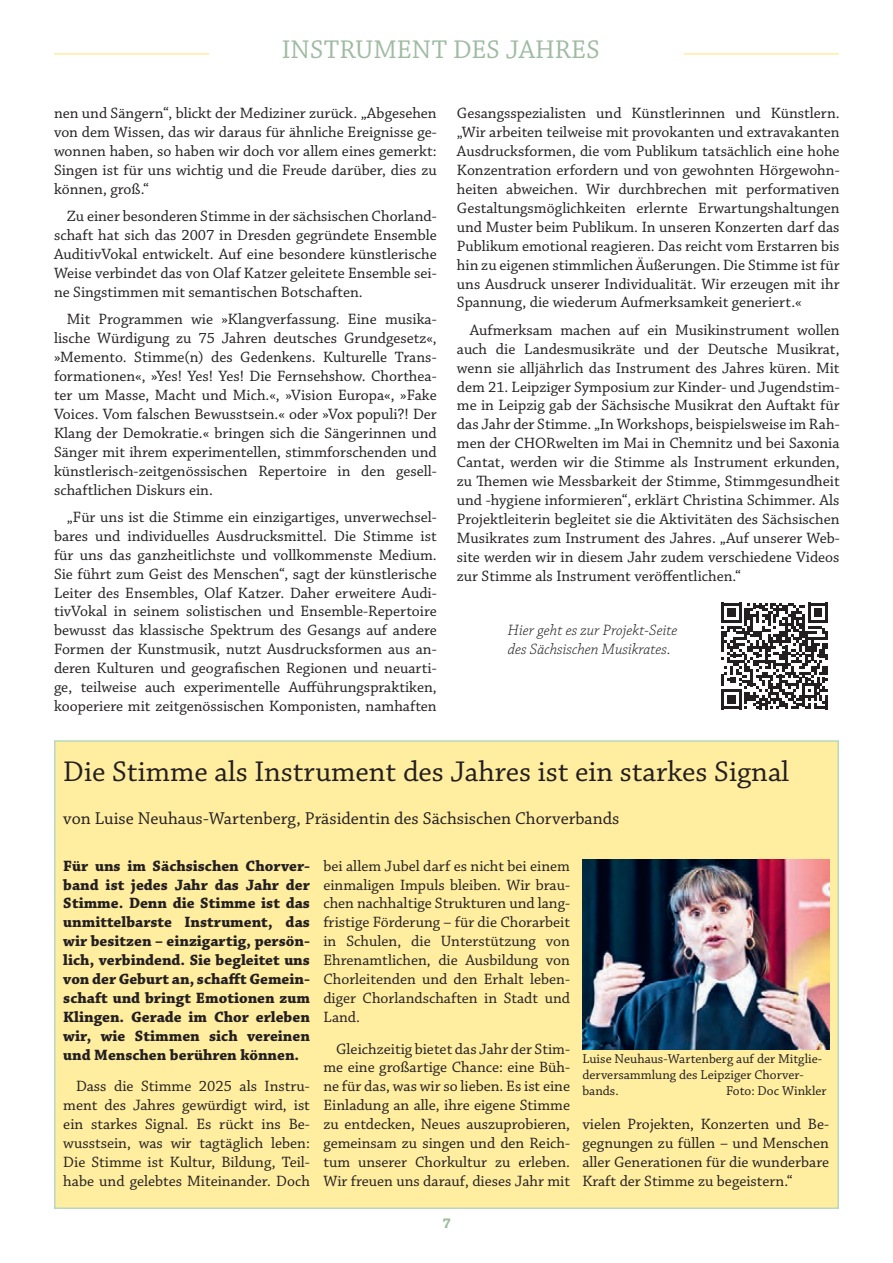
<style>
.page{position:relative;width:893px;height:1263px;background:#fff}
.page>*{position:absolute;margin:0;border:0;box-sizing:border-box;transform-origin:0 0}
.t1{font:30px "Chaparral Pro";color:#231f20}
.t2{font:27px "Chaparral Pro";letter-spacing:.005em;color:#9fbba2}
.t3{font:18px "Chaparral Pro";color:#231f20}
.t4{font:15.75px/18.9px "Chaparral Pro";color:#231f20;text-align:justify}
.t5{font:700 15.75px/18.9px "Chaparral Pro";color:#231f20;text-align:justify}
.t6{font:italic 300 15.75px/18.9px "Chaparral Pro";color:#231f20}
.t7{font:700 15px "Chaparral Pro";color:#9fbba2}
.t8{font:13.5px/16.2px "Chaparral Pro";color:#231f20}
</style>
<div class="page">
<div style="left:55px;top:741px;width:783px;height:467px;background:#ffeda0"></div>
<div style="left:54px;top:740px;width:785px;height:469px;border:2px solid #b7d8bc"></div>
<hr style="left:54px;top:53px;width:155px;height:2px;background:#ffeda0">
<hr style="left:683px;top:53px;width:156px;height:2px;background:#ffeda0">
<svg style="left:721px;top:603px;width:107px;height:106px"></svg>
<hr style="left:825px;top:695px;width:3px;height:14px;background:#231f20">
<img style="left:582px;top:859px;width:247px;height:190px">
<h2 class="t2" style="left:282px;top:34px;width:319px">INSTRUMENT DES JAHRES</h2>
<p class="t4" style="left:54px;top:105px;width:384px">nen und Sängern“, blickt der Mediziner zurück. „Abgesehen von dem Wissen, das wir daraus für ähnliche Ereignisse ge&shy;wonnen haben, so haben wir doch vor allem eines gemerkt:<br>Singen ist für uns wichtig und die Freude darüber, dies zu können, groß.“</p>
<p class="t4" style="left:54px;top:208px;width:384px;text-indent:13px">Zu einer besonderen Stimme in der sächsischen Chorland&shy;schaft hat sich das 2007 in Dresden gegründete Ensemble AuditivVokal entwickelt. Auf eine besondere künstlerische Weise verbindet das von Olaf Katzer geleitete Ensemble sei&shy;ne Singstimmen mit semantischen Botschaften.</p>
<p class="t4" style="left:54px;top:311px;width:384px;text-indent:13px">Mit Programmen wie »Klangverfassung. Eine musika&shy;lische Würdigung zu 75 Jahren deutsches Grundgesetz«, »Memento. Stimme(n) des Gedenkens. Kulturelle Trans&shy;formationen«, »Yes! Yes! Yes! Die Fernsehshow. Chorthea&shy;ter um Masse, Macht und Mich.«, »Vision Europa«, »Fake Voices. Vom falschen Bewusstsein.« oder »Vox populi?! Der Klang der Demokratie.« bringen sich die Sängerinnen und Sänger mit ihrem experimentellen, stimmforschenden und künstlerisch-zeitgenössischen Repertoire in den gesell&shy;schaftlichen Diskurs ein.</p>
<p class="t4" style="left:54px;top:508px;width:384px;text-indent:13px">„Für uns ist die Stimme ein einzigartiges, unverwechsel&shy;bares und individuelles Ausdrucksmittel. Die Stimme ist für uns das ganzheitlichste und vollkommenste Medium.<br>Sie führt zum Geist des Menschen“, sagt der künstlerische Leiter des Ensembles, Olaf Katzer. Daher erweitere Audi&shy;tivVokal in seinem solistischen und Ensemble-Repertoire bewusst das klassische Spektrum des Gesangs auf andere Formen der Kunstmusik, nutzt Ausdrucksformen aus an&shy;deren Kulturen und geografischen Regionen und neuarti&shy;ge, teilweise auch experimentelle Aufführungspraktiken, kooperiere mit zeitgenössischen Komponisten, namhaften</p>
<p class="t4" style="left:457px;top:105px;width:384px">Gesangsspezialisten und Künstlerinnen und Künstlern. „Wir arbeiten teilweise mit provokanten und extravakanten Ausdrucksformen, die vom Publikum tatsächlich eine hohe Konzentration erfordern und von gewohnten Hörgewohn&shy;heiten abweichen. Wir durchbrechen mit performativen Gestaltungsmöglichkeiten erlernte Erwartungshaltungen und Muster beim Publikum. In unseren Konzerten darf das Publikum emotional reagieren. Das reicht vom Erstarren bis hin zu eigenen stimmlichen Äußerungen. Die Stimme ist für uns Ausdruck unserer Individualität. Wir erzeugen mit ihr Spannung, die wiederum Aufmerksamkeit generiert.«</p>
<p class="t4" style="left:457px;top:321px;width:384px;text-indent:13px">Aufmerksam machen auf ein Musikinstrument wollen auch die Landesmusikräte und der Deutsche Musikrat, wenn sie alljährlich das Instrument des Jahres küren. Mit dem 21. Leipziger Symposium zur Kinder- und Jugendstim&shy;me in Leipzig gab der Sächsische Musikrat den Auftakt für das Jahr der Stimme. „In Workshops, beispielsweise im Rah&shy;men der CHORwelten im Mai in Chemnitz und bei Saxonia Cantat, werden wir die Stimme als Instrument erkunden, zu Themen wie Messbarkeit der Stimme, Stimmgesundheit und -hygiene informieren“, erklärt Christina Schimmer. Als Projektleiterin begleitet sie die Aktivitäten des Sächsischen Musikrates zum Instrument des Jahres. „Auf unserer Web&shy;site werden wir in diesem Jahr zudem verschiedene Videos zur Stimme als Instrument veröffentlichen.“</p>
<p class="t6" style="left:508px;top:622px;width:171px">Hier geht es zur Projekt-Seite des Sächsischen Musikrates.</p>
<h1 class="t1" style="left:63px;top:755px;width:727px">Die Stimme als Instrument des Jahres ist ein starkes Signal</h1>
<p class="t3" style="left:63px;top:808px;width:558px">von Luise Neuhaus-Wartenberg, Präsidentin des Sächsischen Chorverbands</p>
<p class="t5" style="left:63px;top:857px;width:248px">Für uns im Sächsischen Chorver&shy;band ist jedes Jahr das Jahr der Stimme. Denn die Stimme ist das unmittelbarste Instrument, das wir besitzen – einzigartig, persön&shy;lich, verbindend. Sie begleitet uns von der Geburt an, schafft Gemein&shy;schaft und bringt Emotionen zum Klingen. Gerade im Chor erleben wir, wie Stimmen sich vereinen und Menschen berühren können.</p>
<p class="t4" style="left:63px;top:1077px;width:248px;text-indent:13px">Dass die Stimme 2025 als Instru&shy;ment des Jahres gewürdigt wird, ist ein starkes Signal. Es rückt ins Be&shy;wusstsein, was wir tagtäglich leben:<br>Die Stimme ist Kultur, Bildung, Teil&shy;habe und gelebtes Miteinander. Doch</p>
<p class="t4" style="left:323px;top:857px;width:248px">bei allem Jubel darf es nicht bei einem einmaligen Impuls bleiben. Wir brau&shy;chen nachhaltige Strukturen und lang&shy;fristige Förderung – für die Chorarbeit in Schulen, die Unterstützung von Ehrenamtlichen, die Ausbildung von Chorleitenden und den Erhalt leben&shy;diger Chorlandschaften in Stadt und Land.</p>
<p class="t4" style="left:323px;top:1040px;width:248px;text-indent:13px">Gleichzeitig bietet das Jahr der Stim&shy;me eine großartige Chance: eine Büh&shy;ne für das, was wir so lieben. Es ist eine Einladung an alle, ihre eigene Stimme zu entdecken, Neues auszuprobieren, gemeinsam zu singen und den Reich&shy;tum unserer Chorkultur zu erleben.<br>Wir freuen uns darauf, dieses Jahr mit</p>
<p class="t8" style="left:582px;top:1051px;width:241px">Luise Neuhaus-Wartenberg auf der Mitglie&shy;derversammlung des Leipziger Chorver&shy;bands.</p>
<p class="t8" style="left:726px;top:1083px;width:102px">Foto: Doc Winkler</p>
<p class="t4" style="left:582px;top:1115px;width:248px">vielen Projekten, Konzerten und Be&shy;gegnungen zu füllen – und Menschen aller Generationen für die wunderbare Kraft der Stimme zu begeistern.“</p>
<p class="t7" style="left:442px;top:1214px;width:10px">7</p>
</div>
